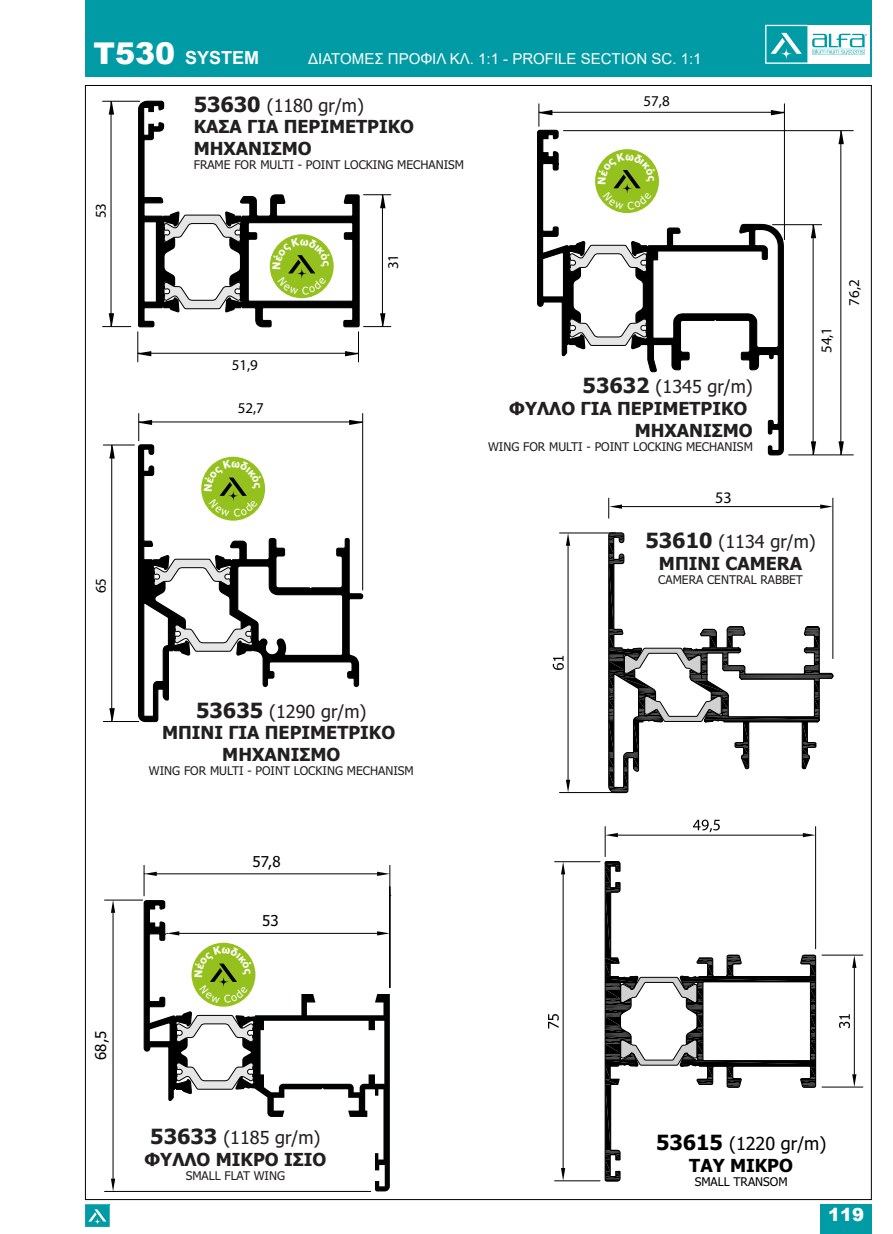
<style>
.page{position:relative;width:893px;height:1234px;background:#fff}
.page>*{position:absolute;margin:0;border:0;box-sizing:border-box;transform-origin:0 0}
.t1{font:700 18px/21.6px "Tahoma";color:#231f20;text-align:center}
.t2{font:18px/21.6px "Tahoma";color:#000;text-align:center}
.t3{font:700 18px "Arial";color:#fff}
.t4{font:900 18px "Arial";color:#fff}
.t5{font:16.2px "Myriad";color:#000}
.t6{font:15px "Arial";color:#fff}
.t7{font:15px "Myriad Pro";color:#010203}
.t8{font:15px "Tahoma";color:#010202}
.t9{font:12px "Tahoma";color:#231f20}
.t10{font:12px "Tahoma";color:#000}
.s1{font-weight:900;font-size:30px}
.s2{font-size:21px}
.s3{font-weight:400}
.s4{font-weight:700;font-size:21px}
.s5{font-weight:700}
</style>
<div class="page">
<div style="left:85px;top:0;width:787px;height:77px;background:#009ba4"></div>
<div style="left:821px;top:1203px;width:51px;height:30px;background:#009ba4"></div>
<div style="left:807px;top:26px;width:62px;height:36px;background:#fff"></div>
<svg style="left:765px;top:25px;width:102px;height:39px"></svg>
<svg style="left:85px;top:1204px;width:25px;height:22px"></svg>
<hr style="left:622px;top:506px;width:198px;height:1px;background:#000">
<hr style="left:833px;top:498px;width:1px;height:160px;background:#000">
<svg style="left:608px;top:498px;width:14px;height:20px"></svg>
<svg style="left:820px;top:504px;width:13px;height:4px"></svg>
<hr style="left:568px;top:545px;width:1px;height:234px;background:#000">
<hr style="left:559px;top:792px;width:60px;height:1px;background:#000">
<hr style="left:559px;top:532px;width:56px;height:1px;background:#000">
<svg style="left:566px;top:533px;width:4px;height:12px"></svg>
<svg style="left:566px;top:779px;width:4px;height:13px"></svg>
<svg style="left:553px;top:655px;width:11px;height:14px"></svg>
<svg style="left:608px;top:532px;width:226px;height:261px"></svg>
<svg style="left:693px;top:819px;width:27px;height:13px"></svg>
<hr style="left:822px;top:954px;width:41px;height:1px;background:#000">
<hr style="left:822px;top:1086px;width:41px;height:1px;background:#000">
<hr style="left:854px;top:967px;width:1px;height:106px;background:#000">
<svg style="left:852px;top:954px;width:4px;height:13px"></svg>
<svg style="left:852px;top:1073px;width:4px;height:13px"></svg>
<svg style="left:839px;top:1014px;width:11px;height:13px"></svg>
<hr style="left:555px;top:861px;width:45px;height:1px;background:#000">
<hr style="left:555px;top:1180px;width:45px;height:1px;background:#000">
<hr style="left:563px;top:874px;width:1px;height:293px;background:#000">
<svg style="left:561px;top:861px;width:4px;height:13px"></svg>
<svg style="left:561px;top:1167px;width:4px;height:13px"></svg>
<svg style="left:548px;top:1014px;width:11px;height:14px"></svg>
<hr style="left:605px;top:826px;width:1px;height:30px;background:#000">
<hr style="left:815px;top:826px;width:1px;height:122px;background:#000">
<hr style="left:618px;top:834px;width:186px;height:1px;background:#000">
<svg style="left:605px;top:832px;width:13px;height:5px"></svg>
<svg style="left:803px;top:832px;width:13px;height:5px"></svg>
<svg style="left:604px;top:860px;width:213px;height:321px"></svg>
<svg style="left:107px;top:100px;width:8px;height:15px"></svg>
<svg style="left:137px;top:350px;width:15px;height:7px"></svg>
<svg style="left:344px;top:351px;width:14px;height:6px"></svg>
<hr style="left:103px;top:101px;width:37px;height:1px;background:#000">
<svg style="left:103px;top:312px;width:28px;height:16px"></svg>
<hr style="left:111px;top:114px;width:1px;height:200px;background:#000">
<hr style="left:138px;top:332px;width:1px;height:30px;background:#000">
<hr style="left:358px;top:332px;width:1px;height:30px;background:#000">
<hr style="left:151px;top:353px;width:195px;height:1px;background:#000">
<svg style="left:809px;top:225px;width:8px;height:14px"></svg>
<svg style="left:809px;top:440px;width:8px;height:16px"></svg>
<svg style="left:837px;top:131px;width:8px;height:14px"></svg>
<svg style="left:837px;top:440px;width:8px;height:16px"></svg>
<hr style="left:772px;top:224px;width:50px;height:1px;background:#000">
<hr style="left:789px;top:454px;width:64px;height:1px;background:#000">
<hr style="left:813px;top:237px;width:1px;height:205px;background:#000">
<hr style="left:563px;top:130px;width:290px;height:1px;background:#000">
<hr style="left:841px;top:143px;width:1px;height:299px;background:#000">
<svg style="left:108px;top:445px;width:8px;height:14px"></svg>
<svg style="left:109px;top:707px;width:6px;height:14px"></svg>
<hr style="left:103px;top:444px;width:31px;height:1px;background:#000">
<hr style="left:103px;top:721px;width:36px;height:1px;background:#000">
<hr style="left:111px;top:457px;width:1px;height:251px;background:#000">
<hr style="left:105px;top:899px;width:38px;height:1px;background:#000">
<hr style="left:105px;top:1190px;width:266px;height:1px;background:#000">
<hr style="left:113px;top:912px;width:1px;height:266px;background:#000">
<hr style="left:390px;top:865px;width:1px;height:122px;background:#000">
<hr style="left:144px;top:865px;width:1px;height:30px;background:#000">
<hr style="left:157px;top:873px;width:220px;height:1px;background:#000">
<svg style="left:111px;top:899px;width:4px;height:13px"></svg>
<svg style="left:377px;top:871px;width:13px;height:4px"></svg>
<svg style="left:111px;top:1178px;width:4px;height:13px"></svg>
<svg style="left:144px;top:871px;width:13px;height:4px"></svg>
<svg style="left:137px;top:100px;width:254px;height:228px"></svg>
<svg style="left:537px;top:104px;width:249px;height:352px"></svg>
<svg style="left:138px;top:413px;width:226px;height:309px"></svg>
<svg style="left:143px;top:894px;width:248px;height:297px"></svg>
<p class="t3" style="left:94px;top:45px;width:167px"><span class="s1">T530</span> SYSTEM</p>
<p class="t6" style="left:308px;top:48px;width:395px">ΔΙΑΤΟΜΕΣ ΠΡΟΦΙΛ ΚΛ. 1:1 - PROFILE SECTION SC. 1:1</p>
<p class="t7" style="left:91px;top:218px;width:17px;rotate:-90deg">53</p>
<p class="t7" style="left:91px;top:593px;width:17px;rotate:-90deg">65</p>
<p class="t1" style="left:194px;top:95px;width:222px;text-align:left"><span class="s2">53630</span> <span class="s3">(1180 gr/m)<br></span>ΚΑΣΑ ΓΙΑ ΠΕΡΙΜΕΤΡΙΚΟ<br>ΜΗΧΑΝΙΣΜΟ</p>
<p class="t9" style="left:194px;top:157px;width:272px">FRAME FOR MULTI - POINT LOCKING MECHANISM</p>
<p class="t7" style="left:644px;top:92px;width:28px">57,8</p>
<p class="t7" style="left:232px;top:356px;width:28px">51,9</p>
<p class="t7" style="left:238px;top:399px;width:28px">52,7</p>
<p class="t7" style="left:384px;top:269px;width:17px;rotate:-90deg">31</p>
<p class="t1" style="left:509px;top:376px;width:245px;text-align:right"><span class="s2">53632</span> <span class="s3">(1345 gr/m)<br></span>ΦΥΛΛΟ ΓΙΑ ΠΕΡΙΜΕΤΡΙΚΟ<br>ΜΗΧΑΝΙΣΜΟ</p>
<p class="t9" style="left:488px;top:438px;width:266px">WING FOR MULTI - POINT LOCKING MECHANISM</p>
<p class="t7" style="left:817px;top:353px;width:28px;rotate:-90deg">54,1</p>
<p class="t7" style="left:845px;top:305px;width:28px;rotate:-90deg">76,2</p>
<p class="t5" style="left:715px;top:487px;width:18px">53</p>
<p class="t1" style="left:645px;top:531px;width:172px"><span class="s2">53610</span> <span class="s3">(1134 gr/m)<br></span>ΜΠΙΝΙ CAMERA</p>
<p class="t9" style="left:658px;top:572px;width:146px">CAMERA CENTRAL RABBET</p>
<p class="t1" style="left:162px;top:700px;width:235px"><span class="s2">53635</span> <span class="s3">(1290 gr/m)<br></span>ΜΠΙΝΙ ΓΙΑ ΠΕΡΙΜΕΤΡΙΚΟ<br>ΜΗΧΑΝΙΣΜΟ</p>
<p class="t9" style="left:149px;top:762px;width:266px">WING FOR MULTI - POINT LOCKING MECHANISM</p>
<p class="t8" style="left:253px;top:851px;width:30px">57,8</p>
<p class="t8" style="left:262px;top:910px;width:18px">53</p>
<p class="t8" style="left:91px;top:1059px;width:31px;rotate:-90deg">68,5</p>
<p class="t1" style="left:144px;top:1126px;width:183px"><span class="s2">53633</span> <span class="s3">(1185 gr/m)<br></span>ΦΥΛΛΟ ΜΙΚΡΟ ΙΣΙΟ</p>
<p class="t9" style="left:186px;top:1167px;width:101px">SMALL FLAT WING</p>
<p class="t2" style="left:656px;top:1133px;width:172px"><span class="s4">53615</span> (1220 gr/m)<br><span class="s5">ΤΑΥ ΜΙΚΡΟ</span></p>
<p class="t10" style="left:695px;top:1173px;width:94px">SMALL TRANSOM</p>
<p class="t4" style="left:828px;top:1201px;width:38px">119</p>
</div>
